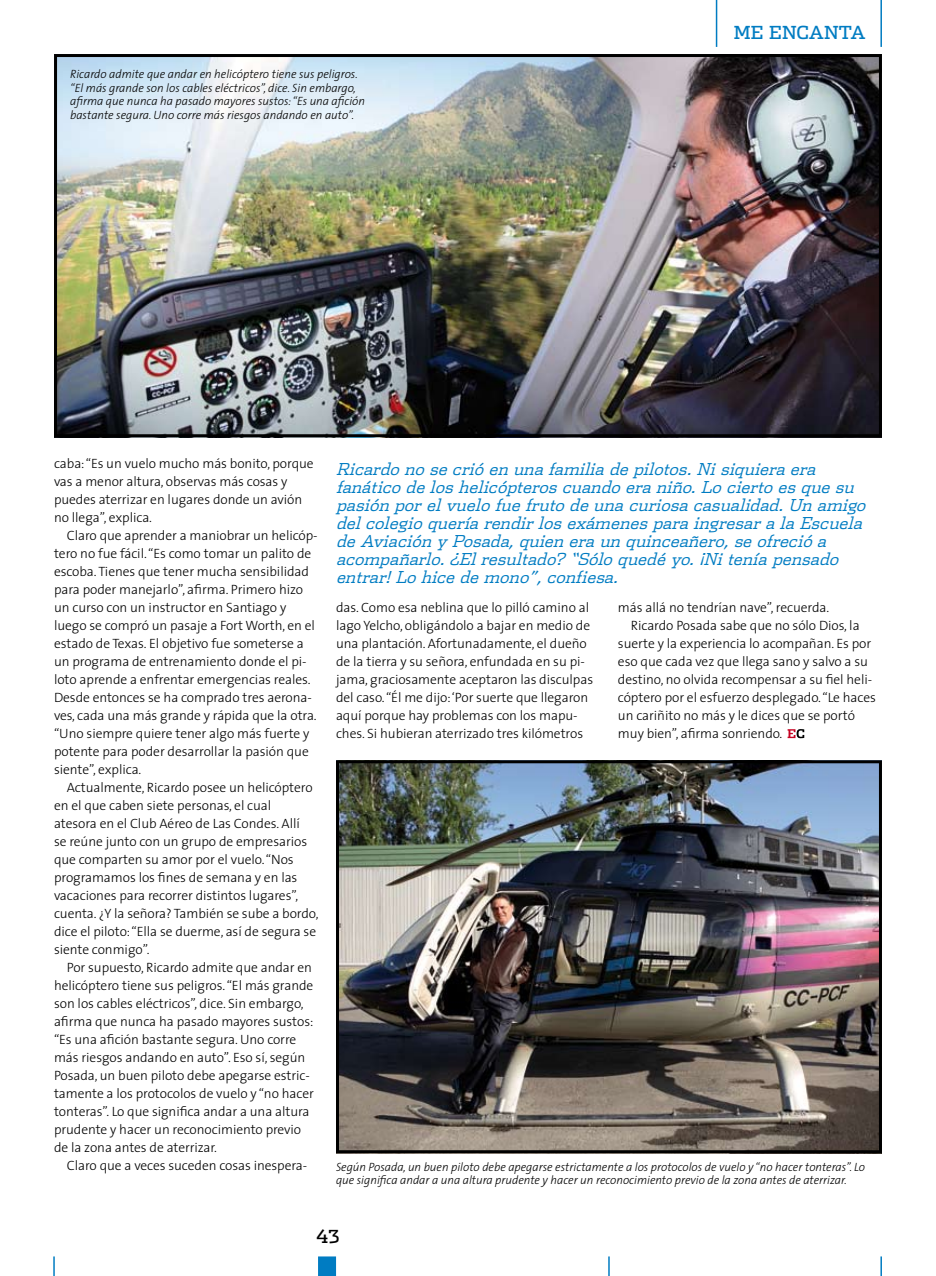
<style>
.page{position:relative;width:936px;height:1276px;background:#fff}
.page>*{position:absolute;margin:0;border:0;box-sizing:border-box;transform-origin:0 0}
.t1{font:18px "Dispatch";color:#007cc2}
.t2{font:18px "Dispatch";color:#000}
.t3{font:italic 300 16.5px/18px "Dispatch";color:#007cc2}
.t4{font:300 13.5px/18px "The Sans";letter-spacing:-.005em;color:#000}
.t5{font:italic 300 12px/13.5px "The Sans";color:#000}
</style>
<div class="page">
<img style="left:58px;top:58px;width:819px;height:375px">
<div style="left:54px;top:54px;width:827px;height:383px;border:3px solid #000"></div>
<img style="left:340px;top:764px;width:537px;height:385px">
<div style="left:336px;top:760px;width:545px;height:393px;border:3px solid #000"></div>
<hr style="left:53px;top:1256px;width:2px;height:20px;background:#007cc2">
<div style="left:318px;top:1256px;width:18px;height:20px;background:#007cc2"></div>
<svg style="left:608px;top:1256px;width:1px;height:20px"></svg>
<svg style="left:880px;top:1256px;width:1px;height:20px"></svg>
<hr style="left:715px;top:0;width:2px;height:47px;background:#007cc2">
<hr style="left:880px;top:0;width:1px;height:47px;background:#007cc2">
<svg style="left:787px;top:729px;width:17px;height:9px"></svg>
<p class="t5" style="left:70px;top:67px;width:296px">Ricardo admite que andar en helicóptero tiene sus peligros. “El más grande son los cables eléctricos”, dice. Sin embargo, afirma que nunca ha pasado mayores sustos: “Es una afición bastante segura. Uno corre más riesgos andando en auto”.</p>
<h1 class="t1" style="left:733px;top:21px;width:133px">ME ENCANTA</h1>
<p class="t4" style="left:54px;top:454px;width:261px">caba: “Es un vuelo mucho más bonito, porque vas a menor altura, observas más cosas y puedes aterrizar en lugares donde un avión no llega”, explica.</p>
<p class="t4" style="left:54px;top:526px;width:265px;text-indent:13px">Claro que aprender a maniobrar un helicóp&shy;tero no fue fácil. “Es como tomar un palito de escoba. Tienes que tener mucha sensibilidad para poder manejarlo”, afirma. Primero hizo un curso con un instructor en Santiago y luego se compró un pasaje a Fort Worth, en el estado de Texas. El objetivo fue someterse a un programa de entrenamiento donde el pi&shy;loto aprende a enfrentar emergencias reales.<br>Desde entonces se ha comprado tres aerona&shy;ves, cada una más grande y rápida que la otra. “Uno siempre quiere tener algo más fuerte y potente para poder desarrollar la pasión que siente”, explica.</p>
<p class="t4" style="left:54px;top:778px;width:266px;text-indent:13px">Actualmente, Ricardo posee un helicóptero en el que caben siete personas, el cual<br>atesora en el Club Aéreo de Las Condes. Allí<br>se reúne junto con un grupo de empresarios que comparten su amor por el vuelo. “Nos programamos los fines de semana y en las vacaciones para recorrer distintos lugares”, cuenta. ¿Y la señora? También se sube a bordo, dice el piloto: “Ella se duerme, así de segura se siente conmigo”.</p>
<p class="t4" style="left:54px;top:958px;width:261px;text-indent:13px">Por supuesto, Ricardo admite que andar en helicóptero tiene sus peligros. “El más grande son los cables eléctricos”, dice. Sin embargo, afirma que nunca ha pasado mayores sustos: “Es una afición bastante segura. Uno corre más riesgos andando en auto”. Eso sí, según Posada, un buen piloto debe apegarse estric&shy;tamente a los protocolos de vuelo y “no hacer tonteras”. Lo que significa andar a una altura prudente y hacer un reconocimiento previo de la zona antes de aterrizar.</p>
<p class="t4" style="left:67px;top:1156px;width:242px">Claro que a veces suceden cosas inespera-</p>
<p class="t3" style="left:336px;top:459px;width:536px">Ricardonosecrióen unafamiliadepilotos.Nisiquieraera fanáticodeloshelicópteroscuandoeraniño.Lociertoesquesu pasión porelvuelofuefrutodeunacuriosacasualidad.Un amigo delcolegioqueríarendirlosexámenesparaingresaralaEscuela deAviación y Posada,quien eraun quinceañero,seofrecióa acompañarlo.¿Elresultado?“Sóloquedéyo.¡Niteníapensado entrar!Lohicedemono”,confiesa.</p>
<p class="t4" style="left:618px;top:598px;width:213px">más allá no tendrían nave”, recuerda.</p>
<p class="t4" style="left:630px;top:616px;width:230px">Ricardo Posada sabe que no sólo Dios, la</p>
<p class="t4" style="left:618px;top:634px;width:255px">suerte y la experiencia lo acompañan. Es por</p>
<p class="t4" style="left:618px;top:652px;width:251px">eso que cada vez que llega sano y salvo a su</p>
<p class="t4" style="left:618px;top:670px;width:256px">destino, no olvida recompensar a su fiel heli-</p>
<p class="t4" style="left:618px;top:688px;width:259px">cóptero por el esfuerzo desplegado. “Le haces</p>
<p class="t4" style="left:618px;top:706px;width:238px">un cariñito no más y le dices que se portó</p>
<p class="t4" style="left:618px;top:724px;width:166px">muy bien”, afirma sonriendo.</p>
<p class="t4" style="left:336px;top:598px;width:259px">das. Como esa neblina que lo pilló camino al lago Yelcho, obligándolo a bajar en medio de una plantación. Afortunadamente, el dueño de la tierra y su señora, enfundada en su pi&shy;jama, graciosamente aceptaron las disculpas del caso. “Él me dijo: ‘Por suerte que llegaron aquí porque hay problemas con los mapu&shy;ches. Si hubieran aterrizado tres kilómetros</p>
<p class="t5" style="left:336px;top:1159px;width:530px">Según Posada, un buen piloto debe apegarse estrictamente a los protocolos de vuelo y “no hacer tonteras”. Lo que significa andar a una altura prudente y hacer un reconocimiento previo de la zona antes de aterrizar.</p>
<h1 class="t2" style="left:316px;top:1224px;width:24px">43</h1>
</div>
